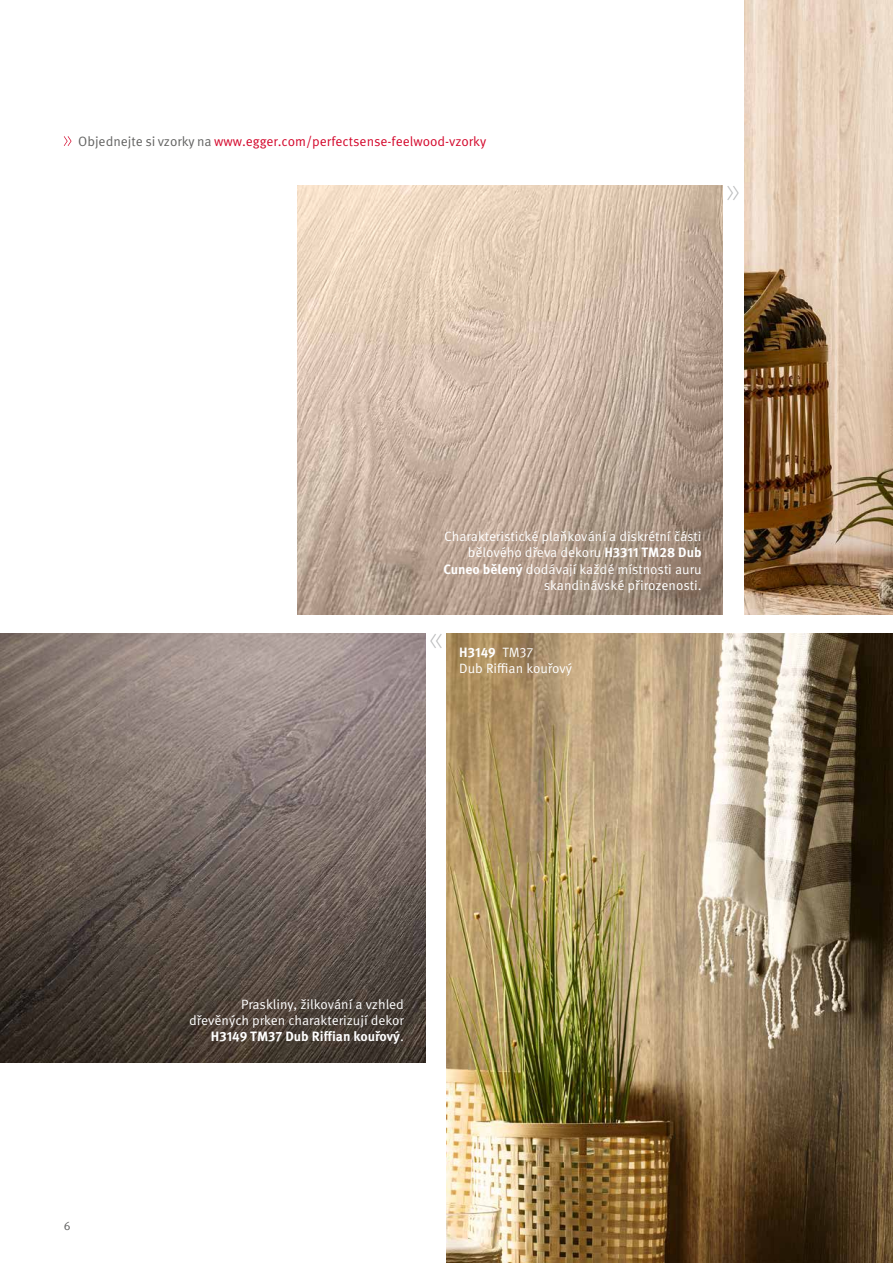
<style>
.page{position:relative;width:893px;height:1263px;background:#fff}
.page>*{position:absolute;margin:0;border:0;box-sizing:border-box;transform-origin:0 0}
.t1{font:13.5px/16.2px "Meta Pro";color:#fff;text-align:right}
.t2{font:13.5px "Meta Pro";color:#d4082c}
.t3{font:12px "Meta Pro";color:#636362}
.s1{color:#636362}
.s2{font-weight:700}
</style>
<div class="page">
<img style="left:446px;top:634px;width:447px;height:629px">
<img style="left:744px;top:0;width:149px;height:614px">
<img style="left:298px;top:185px;width:425px;height:429px">
<img style="left:0;top:634px;width:425px;height:429px">
<svg style="left:64px;top:136px;width:8px;height:10px"></svg>
<p class="t2" style="left:78px;top:133px;width:409px"><span class="s1">Objednejte si vzorky na</span> www.egger.com/perfectsense-feelwood-vzorky</p>
<p class="t1" style="left:443px;top:529px;width:260px">Charakteristické plaňkování a diskrétní části bělového dřeva dekoru <span class="s2">H3311 TM28 Dub Cuneo bělený</span> dodávají každé místnosti auru skandinávské přirozenosti.</p>
<p class="t1" style="left:459px;top:644px;width:114px;text-align:left"><span class="s2">H3149</span> TM37<br>Dub Riffian kouřový</p>
<p class="t3" style="left:64px;top:1218px;width:8px">6</p>
<p class="t1" style="left:189px;top:996px;width:216px">Praskliny, žilkování a vzhled dřevěných prken charakterizují dekor<br><span class="s2">H3149 TM37 Dub Riffian kouřový</span>.</p>
</div>
